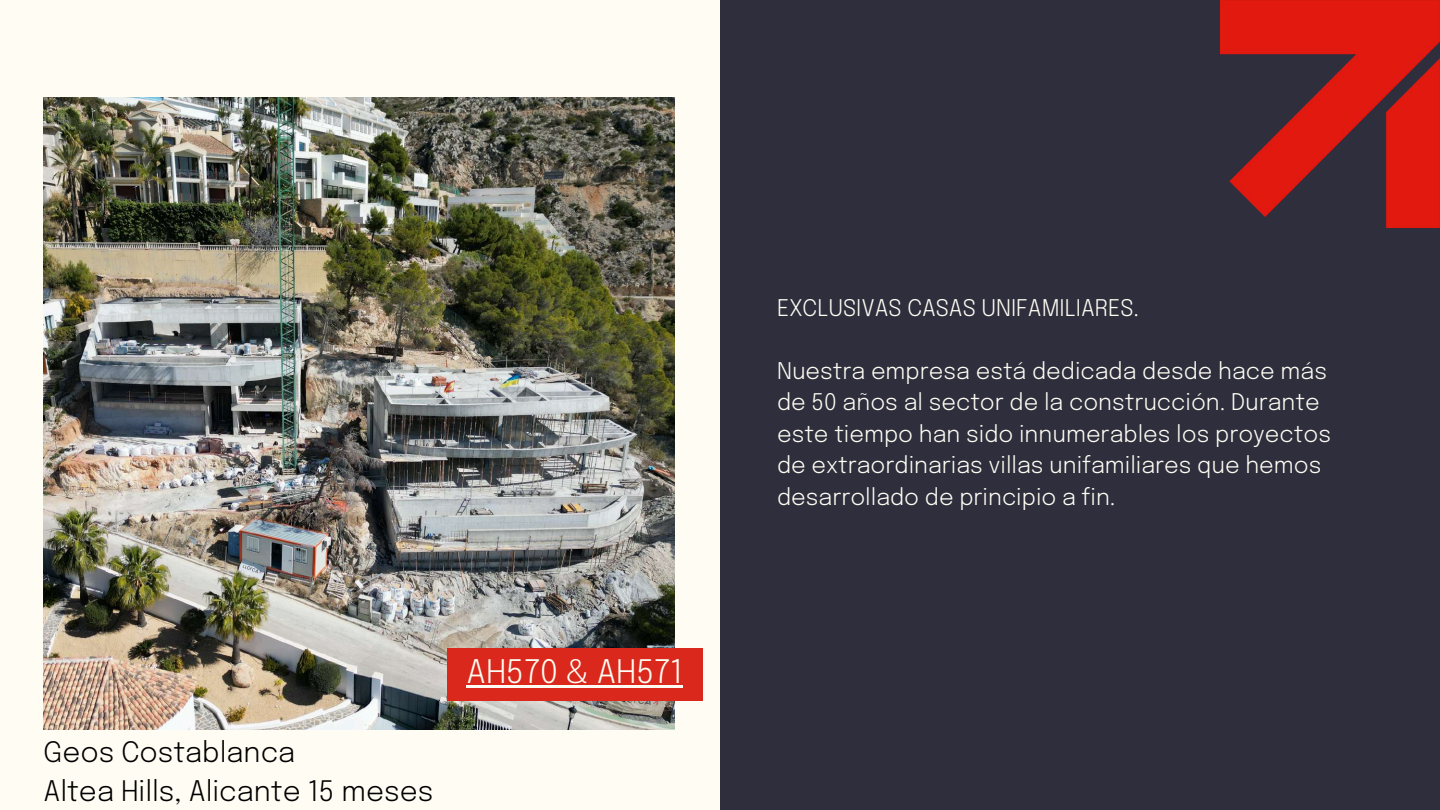
<style>
.page{position:relative;width:1440px;height:810px;background:#fffdf3}
.page>*{position:absolute;margin:0;border:0;box-sizing:border-box;transform-origin:0 0}
.t1{font:300 32.3px "Epilogue";color:#fffdf3}
.t2{font:300 28.1px/39px "Epilogue";color:#000}
.t3{font:300 22.8px/31.5px "Epilogue";color:#fffdf3}
</style>
<div class="page">
<div style="left:720px;top:0;width:720px;height:810px;background:#2e2e3d"></div>
<img style="left:1220px;top:0;width:220px;height:227px">
<img style="left:44px;top:98px;width:631px;height:631px">
<div style="left:447px;top:648px;width:256px;height:53px;background:#da291c"></div>
<hr style="left:467px;top:685px;width:216px;height:3px;background:#fffdf3">
<p class="t2" style="left:44px;top:735px;width:391px">Geos Costablanca<br>Altea Hills, Alicante 15 meses</p>
<h1 class="t1" style="left:467px;top:657px;width:218px">AH570 &amp; AH571</h1>
<p class="t3" style="left:777px;top:294px;width:364px">EXCLUSIVAS CASAS UNIFAMILIARES.</p>
<p class="t3" style="left:777px;top:357px;width:555px">Nuestra empresa está dedicada desde hace más de 50 años al sector de la construcción. Durante este tiempo han sido innumerables los proyectos de extraordinarias villas unifamiliares que hemos desarrollado de principio a fin.</p>
</div>
